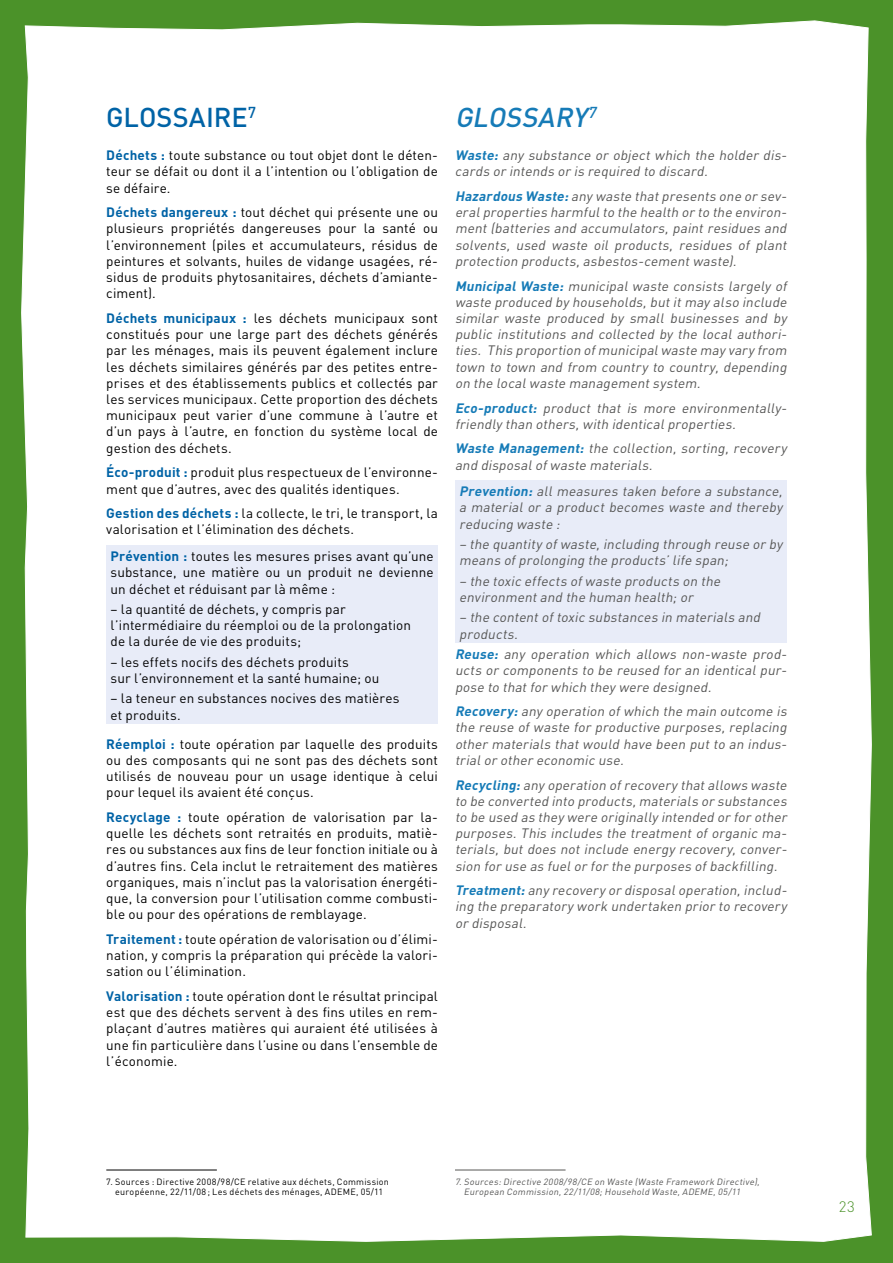
<style>
.page{position:relative;width:893px;height:1263px;background:#4b9229}
.page>*{position:absolute;margin:0;border:0;box-sizing:border-box;transform-origin:0 0}
.t1{font:500 27px "DINOT";color:#0063a6}
.t2{font:italic 500 27px "DINOT";color:#167bb7}
.t3{font:300 15px "DIN";color:#4b9229}
.t4{font:13.5px/16.2px "DIN";letter-spacing:.015em;color:#000;text-align:justify}
.t5{font:italic 13.5px/16.2px "DIN";letter-spacing:-.205em;color:#565655;text-align:justify}
.t6{font:italic 9px/9.8px "DIN";letter-spacing:-.195em;color:#565655}
.t7{font:9px/9.8px "DIN";letter-spacing:.04em;color:#000}
.s1{font-weight:700;color:#0063a6}
.s2{font-weight:700;color:#167bb7}
</style>
<div class="page">
<div style="left:21px;top:20px;width:851px;height:1222px;background:#fff"></div>
<div style="left:106px;top:546px;width:332px;height:178px;background:#e8ecf8"></div>
<div style="left:455px;top:481px;width:332px;height:162px;background:#e8ecf8"></div>
<hr style="left:106px;top:1169px;width:111px;height:1px;background:#000">
<hr style="left:455px;top:1169px;width:111px;height:1px;background:#565655">
<h1 class="t1" style="left:106px;top:100px;width:151px">GLOSSAIRE<sup>7</sup></h1>
<p class="t4" style="left:106px;top:147px;width:333px"><span class="s1">Déchets :</span> toute substance ou tout objet dont le déten&shy;teur se défait ou dont il a l’intention ou l’obligation de se défaire.</p>
<p class="t4" style="left:106px;top:204px;width:333px"><span class="s1">Déchets dangereux :</span> tout déchet qui présente une ou plusieurs propriétés dangereuses pour la santé ou l’environnement (piles et accumulateurs, résidus de peintures et solvants, huiles de vidange usagées, ré&shy;sidus de produits phytosanitaires, déchets d’amiante&shy;ciment).</p>
<p class="t4" style="left:106px;top:310px;width:333px"><span class="s1">Déchets municipaux :</span> les déchets municipaux sont constitués pour une large part des déchets générés par les ménages, mais ils peuvent également inclure les déchets similaires générés par des petites entre&shy;prises et des établissements publics et collectés par les services municipaux. Cette proportion des déchets municipaux peut varier d’une commune à l’autre et d’un pays à l’autre, en fonction du système local de gestion des déchets.</p>
<p class="t4" style="left:106px;top:464px;width:333px"><span class="s1">Éco-produit :</span> produit plus respectueux de l’environne&shy;ment que d’autres, avec des qualités identiques.</p>
<p class="t4" style="left:106px;top:505px;width:333px"><span class="s1">Gestion des déchets :</span> la collecte, le tri, le transport, la valorisation et l’élimination des déchets.</p>
<p class="t4" style="left:111px;top:548px;width:325px"><span class="s1">Prévention :</span> toutes les mesures prises avant qu’une substance, une matière ou un produit ne devienne un déchet et réduisant par là même :</p>
<p class="t4" style="left:111px;top:601px;width:302px;text-align:left">– la quantité de déchets, y compris par l’intermédiaire du réemploi ou de la prolongation de la durée de vie des produits;</p>
<p class="t4" style="left:111px;top:654px;width:270px">– les effets nocifs des déchets produits<br>sur l’environnement et la santé humaine; ou</p>
<p class="t4" style="left:111px;top:690px;width:291px">– la teneur en substances nocives des matières et produits.</p>
<p class="t4" style="left:106px;top:735px;width:333px"><span class="s1">Réemploi :</span> toute opération par laquelle des produits ou des composants qui ne sont pas des déchets sont utilisés de nouveau pour un usage identique à celui pour lequel ils avaient été conçus.</p>
<p class="t4" style="left:106px;top:809px;width:333px"><span class="s1">Recyclage :</span> toute opération de valorisation par la&shy;quelle les déchets sont retraités en produits, matiè&shy;res ou substances aux fins de leur fonction initiale ou à d’autres fins. Cela inclut le retraitement des matières organiques, mais n’inclut pas la valorisation énergéti&shy;que, la conversion pour l’utilisation comme combusti&shy;ble ou pour des opérations de remblayage.</p>
<p class="t4" style="left:106px;top:931px;width:333px"><span class="s1">Traitement :</span> toute opération de valorisation ou d’élimi&shy;nation, y compris la préparation qui précède la valori&shy;sation ou l’élimination.</p>
<p class="t4" style="left:106px;top:988px;width:333px"><span class="s1">Valorisation :</span> toute opération dont le résultat principal est que des déchets servent à des fins utiles en rem&shy;plaçant d’autres matières qui auraient été utilisées à une fin particulière dans l’usine ou dans l’ensemble de l’économie.</p>
<h1 class="t2" style="left:455px;top:100px;width:146px">GLOSSARY<sup>7</sup></h1>
<p class="t5" style="left:455px;top:147px;width:336px"><span class="s2">Waste:</span> any substance or object which the holder dis&shy;cards or intends or is required to discard.</p>
<p class="t5" style="left:455px;top:188px;width:336px"><span class="s2">Hazardous Waste:</span>any waste thatpresents one or sev&shy;eralproperties harmfulto the health or to the environ&shy;ment (batteries and accumulators, paint residues and solvents, used waste oil products, residues of plant protection products,asbestos-cementwaste).</p>
<p class="t5" style="left:455px;top:277px;width:336px"><span class="s2">Municipal Waste:</span> municipal waste consists largely of waste produced by households,butitmay also include similar waste produced by small businesses and by public institutions and collected by the local authori&shy;ties. This proportion ofmunicipalwaste may vary from town to town and from country to country, depending on the localwaste managementsystem.</p>
<p class="t5" style="left:455px;top:399px;width:336px"><span class="s2">Eco-product:</span> product that is more environmentally&shy;friendly than others,with identicalproperties.</p>
<p class="t5" style="left:455px;top:440px;width:336px"><span class="s2">Waste Management:</span> the collection, sorting, recovery and disposalofwaste materials.</p>
<p class="t5" style="left:459px;top:483px;width:328px"><span class="s2">Prevention:</span> all measures taken before a substance, a material or a product becomes waste and thereby reducing waste :</p>
<p class="t5" style="left:459px;top:536px;width:328px">– the quantity ofwaste,including through reuse or by means ofprolonging the products’life span;</p>
<p class="t5" style="left:459px;top:573px;width:265px">– the toxic effects ofwaste products on the environmentand the human health;or</p>
<p class="t5" style="left:459px;top:609px;width:305px">– the contentoftoxic substances in materials and products.</p>
<p class="t5" style="left:455px;top:646px;width:336px"><span class="s2">Reuse:</span> any operation which allows non-waste prod&shy;ucts or components to be reused for an identical pur&shy;pose to thatfor which they were designed.</p>
<p class="t5" style="left:455px;top:703px;width:336px"><span class="s2">Recovery:</span>any operation ofwhich the main outcome is the reuse of waste for productive purposes, replacing other materials that would have been put to an indus&shy;trialor other economic use.</p>
<p class="t5" style="left:455px;top:776px;width:336px"><span class="s2">Recycling:</span>any operation ofrecovery thatallows waste to be converted into products,materials or substances to be used as they were originally intended or for other purposes. This includes the treatment of organic ma&shy;terials, but does not include energy recovery, conver&shy;sion for use as fuelor for the purposes ofbackfilling.</p>
<p class="t5" style="left:455px;top:882px;width:336px"><span class="s2">Treatment:</span>any recovery or disposaloperation,includ&shy;ing the preparatory work undertaken prior to recovery or disposal.</p>
<p class="t7" style="left:356px;top:1187px;width:29px">, 05/11</p>
<p class="t6" style="left:464px;top:1177px;width:299px;text-indent:-9px">7.Sources:Directive 2008/98/CE on Waste (Waste Framework Directive),<br>European Commission,22/11/08;Household Waste,ADEME</p>
<p class="t7" style="left:115px;top:1177px;width:275px;text-indent:-9px">7. Sources : Directive 2008/98/CE relative aux déchets, Commission européenne, 22/11/08; Les déchets des ménages, ADEME</p>
<p class="t6" style="left:713px;top:1187px;width:31px">,05/11</p>
<p class="t3" style="left:839px;top:1197px;width:17px">23</p>
</div>
